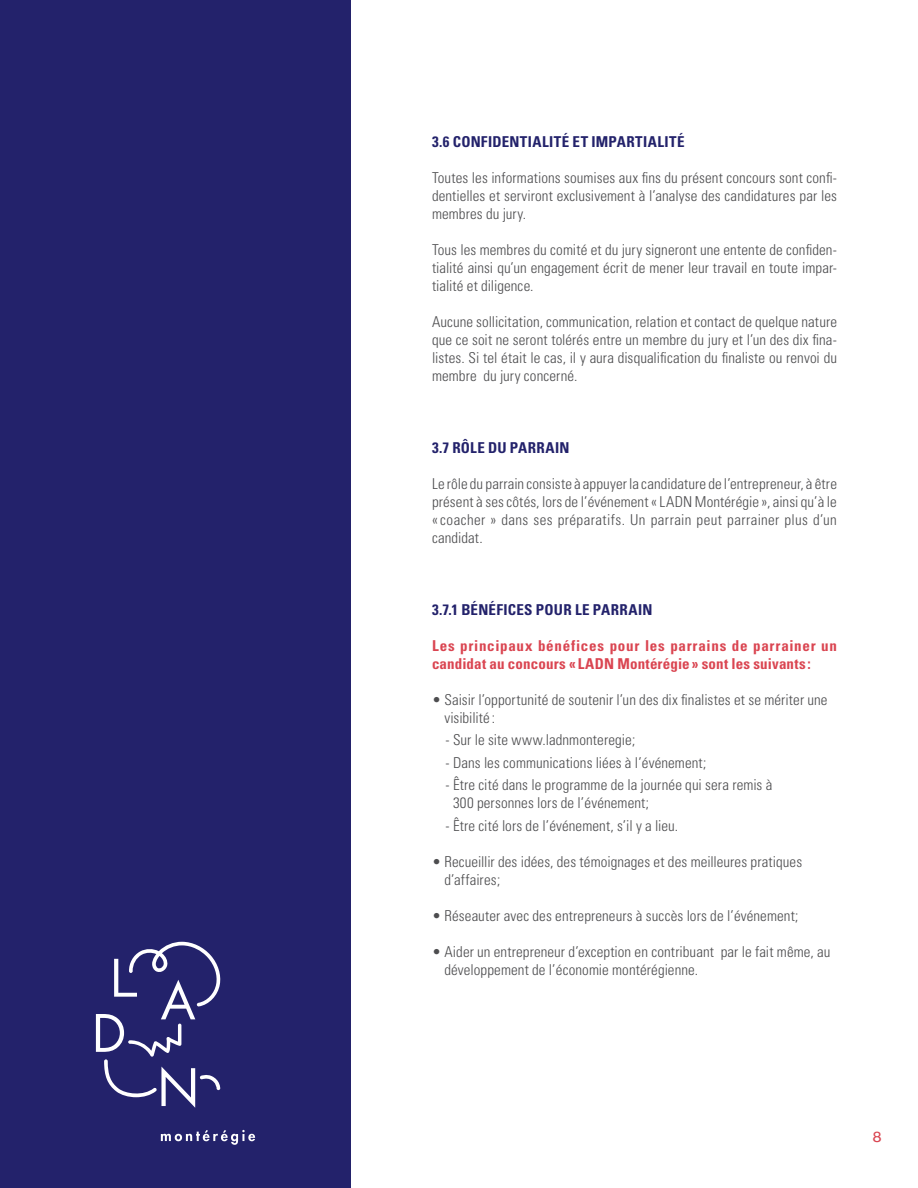
<style>
.page{position:relative;width:918px;height:1188px;background:#fff}
.page>*{position:absolute;margin:0;border:0;box-sizing:border-box;transform-origin:0 0}
.t1{font:300 condensed 15px/18px "Univers";letter-spacing:.005em;color:#4d4d4f;text-align:justify}
.t2{font:700 condensed 15px/18px "Univers";letter-spacing:.04em;color:#da4551}
.t3{font:700 condensed 15px "Univers";letter-spacing:.025em;color:#23226b}
.t4{font:15px "Campton";color:#da4551}
</style>
<div class="page">
<div style="left:0;top:0;width:351px;height:1188px;background:#23226b"></div>
<svg style="left:161px;top:1130px;width:94px;height:15px"></svg>
<svg style="left:96px;top:942px;width:125px;height:166px"></svg>
<p class="t3" style="left:432px;top:132px;width:254px">3.6 CONFIDENTIALITÉ ET IMPARTIALITÉ</p>
<p class="t1" style="left:432px;top:169px;width:407px">Toutes les informations soumises aux fins du présent concours sont confi&shy;dentielles et serviront exclusivement à l’analyse des candidatures par les membres du jury.</p>
<p class="t1" style="left:432px;top:241px;width:407px">Tous les membres du comité et du jury signeront une entente de confiden&shy;tialité ainsi qu’un engagement écrit de mener leur travail en toute impar&shy;tialité et diligence.</p>
<p class="t1" style="left:432px;top:313px;width:407px">Aucune sollicitation, communication, relation et contact de quelque nature que ce soit ne seront tolérés entre un membre du jury et l’un des dix fina&shy;listes. Si tel était le cas, il y aura disqualification du finaliste ou renvoi du membre du jury concerné.</p>
<p class="t3" style="left:432px;top:438px;width:139px">3.7 RÔLE DU PARRAIN</p>
<p class="t1" style="left:432px;top:475px;width:406px">Le rôle du parrain consiste à appuyer la candidature de l’entrepreneur, à être présent à ses côtés, lors de l’événement « LADN Montérégie », ainsi qu’à le «coacher » dans ses préparatifs. Un parrain peut parrainer plus d’un candidat.</p>
<p class="t3" style="left:432px;top:600px;width:222px">3.7.1 BÉNÉFICES POUR LE PARRAIN</p>
<p class="t2" style="left:432px;top:637px;width:407px">Les principaux bénéfices pour les parrains de parrainer un candidat au concours « LADN Montérégie » sont les suivants :</p>
<p class="t1" style="left:444px;top:691px;width:385px;text-indent:-12px">• Saisir l’opportunité de soutenir l’un des dix finalistes et se mériter une visibilité :</p>
<p class="t1" style="left:446px;top:731px;width:191px">- Sur le site www.ladnmonteregie;</p>
<p class="t1" style="left:446px;top:754px;width:262px">- Dans les communications liées à l’événement;</p>
<p class="t1" style="left:453px;top:776px;width:321px;text-indent:-8px">- Être cité dans le programme de la journée qui sera remis à<br>300 personnes lors de l’événement;</p>
<p class="t1" style="left:446px;top:817px;width:234px">- Être cité lors de l’événement, s’il y a lieu.</p>
<p class="t1" style="left:444px;top:853px;width:359px;text-indent:-12px">• Recueillir des idées, des témoignages et des meilleures pratiques d’affaires;</p>
<p class="t1" style="left:432px;top:907px;width:368px">• Réseauter avec des entrepreneurs à succès lors de l’événement;</p>
<p class="t1" style="left:444px;top:943px;width:387px;text-indent:-12px">• Aider un entrepreneur d’exception en contribuant par le fait même, au développement de l’économie montérégienne.</p>
<p class="t4" style="left:872px;top:1127px;width:11px">8</p>
</div>
